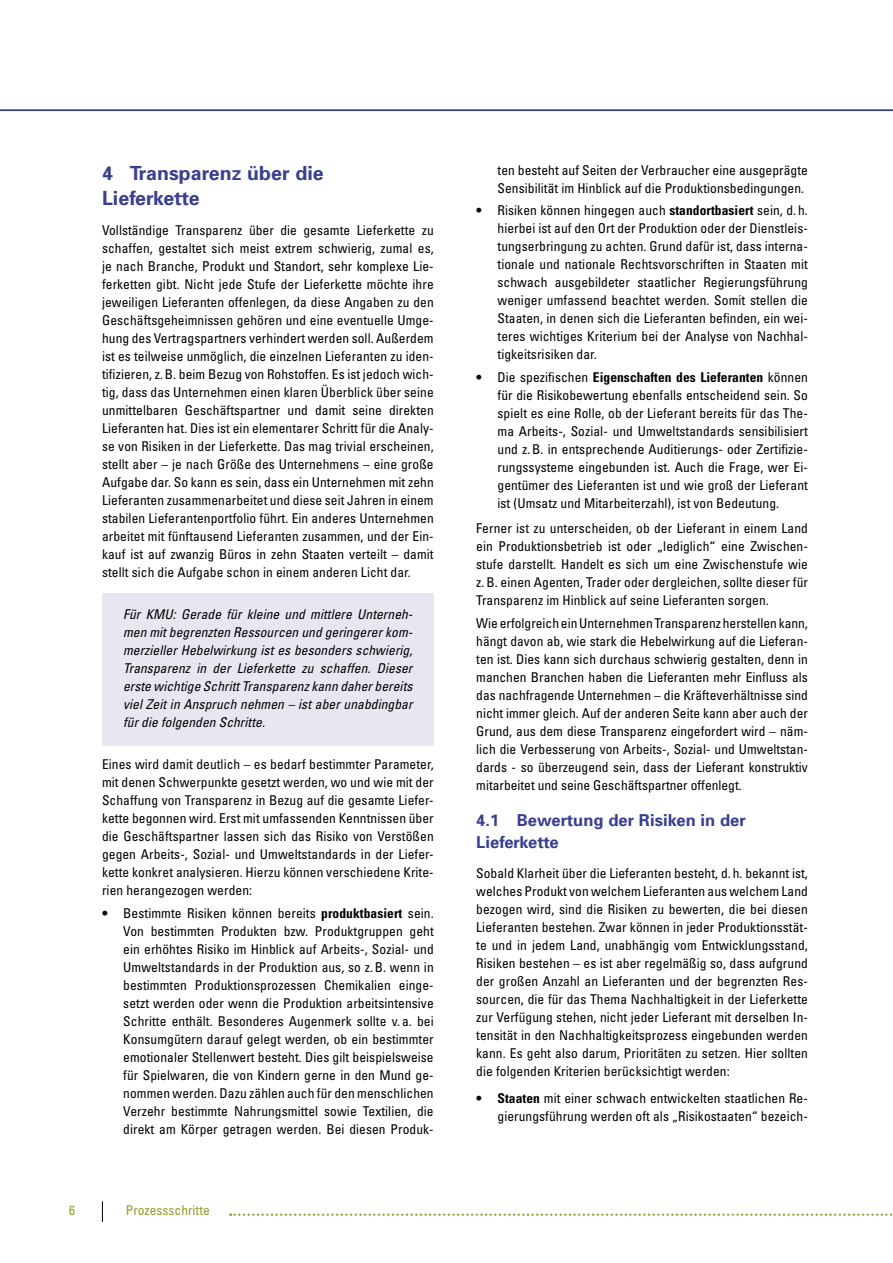
<style>
.page{position:relative;width:893px;height:1263px;background:#fff}
.page>*{position:absolute;margin:0;border:0;box-sizing:border-box;transform-origin:0 0}
.t1{font:700 19.5px "Univers";letter-spacing:.005em;color:#3a3f8e}
.t2{font:700 16.5px "Univers";letter-spacing:.005em;color:#3a3f8e}
.t3{font:condensed 13.5px/18px "Univers";letter-spacing:.005em;color:#000;text-align:justify}
.t4{font:italic condensed 13.5px/18px "Univers";letter-spacing:.005em;color:#000;text-align:justify}
.t5{font:condensed 13.5px "Univers";color:#929d2a}
.s1{font-weight:700}
</style>
<div class="page">
<div style="left:102px;top:593px;width:332px;height:152px;background:#e8e6f1"></div>
<hr style="left:0;top:109px;width:893px;height:2px;background:#3a3f8e">
<svg style="left:102px;top:1201px;width:1px;height:21px"></svg>
<svg style="left:230px;top:1213px;width:663px;height:3px"></svg>
<p class="t1" style="left:102px;top:160px;width:223px">4 Transparenz über die</p>
<p class="t1" style="left:102px;top:186px;width:99px">Lieferkette</p>
<p class="t3" style="left:102px;top:221px;width:333px">Vollständige Transparenz über die gesamte Lieferkette zu schaffen, gestaltet sich meist extrem schwierig, zumal es, je nach Branche, Produkt und Standort, sehr komplexe Lie&shy;ferketten gibt. Nicht jede Stufe der Lieferkette möchte ihre jeweiligen Lieferanten offenlegen, da diese Angaben zu den Geschäftsgeheimnissen gehören und eine eventuelle Umge&shy;hung des Vertragspartners verhindert werden soll. Außerdem ist es teilweise unmöglich, die einzelnen Lieferanten zu iden&shy;tifizieren, z. B. beim Bezug von Rohstoffen. Es ist jedoch wich&shy;tig, dass das Unternehmen einen klaren Überblick über seine unmittelbaren Geschäftspartner und damit seine direkten Lieferanten hat. Dies ist ein elementarer Schritt für die Analy&shy;se von Risiken in der Lieferkette. Das mag trivial erscheinen, stellt aber – je nach Größe des Unternehmens – eine große Aufgabe dar. So kann es sein, dass ein Unternehmen mit zehn Lieferanten zusammenarbeitet und diese seit Jahren in einem stabilen Lieferantenportfolio führt. Ein anderes Unternehmen arbeitet mit fünftausend Lieferanten zusammen, und der Ein&shy;kauf ist auf zwanzig Büros in zehn Staaten verteilt – damit stellt sich die Aufgabe schon in einem anderen Licht dar.</p>
<p class="t4" style="left:123px;top:605px;width:291px">Für KMU: Gerade für kleine und mittlere Unterneh&shy;men mit begrenzten Ressourcen und geringerer kom&shy;merzieller Hebelwirkung ist es besonders schwierig, Transparenz in der Lieferkette zu schaffen. Dieser erste wichtige Schritt Transparenz kann daher bereits viel Zeit in Anspruch nehmen – ist aber unabdingbar für die folgenden Schritte.</p>
<p class="t3" style="left:102px;top:755px;width:333px">Eines wird damit deutlich – es bedarf bestimmter Parameter, mit denen Schwerpunkte gesetzt werden, wo und wie mit der Schaffung von Transparenz in Bezug auf die gesamte Liefer&shy;kette begonnen wird. Erst mit umfassenden Kenntnissen über die Geschäftspartner lassen sich das Risiko von Verstößen gegen Arbeits-, Sozial- und Umweltstandards in der Liefer&shy;kette konkret analysieren. Hierzu können verschiedene Krite&shy;rien herangezogen werden:</p>
<p class="t3" style="left:123px;top:904px;width:312px;text-indent:-21px"><span class="s1">•</span> Bestimmte Risiken können bereits <span class="s1">produktbasiert</span> sein.<br>Von bestimmten Produkten bzw. Produktgruppen geht ein erhöhtes Risiko im Hinblick auf Arbeits-, Sozial- und Umweltstandards in der Produktion aus, so z. B. wenn in bestimmten Produktionsprozessen Chemikalien einge&shy;setzt werden oder wenn die Produktion arbeitsintensive Schritte enthält. Besonderes Augenmerk sollte v. a. bei Konsumgütern darauf gelegt werden, ob ein bestimmter emotionaler Stellenwert besteht. Dies gilt beispielsweise für Spielwaren, die von Kindern gerne in den Mund ge&shy;nommen werden. Dazu zählen auch für den menschlichen Verzehr bestimmte Nahrungsmittel sowie Textilien, die direkt am Körper getragen werden. Bei diesen Produk-</p>
<p class="t5" style="left:69px;top:1202px;width:7px">6</p>
<p class="t5" style="left:126px;top:1202px;width:85px">Prozessschritte</p>
<p class="t3" style="left:497px;top:161px;width:312px">ten besteht auf Seiten der Verbraucher eine ausgeprägte<br>Sensibilität im Hinblick auf die Produktionsbedingungen.</p>
<p class="t3" style="left:497px;top:201px;width:312px;text-indent:-21px"><span class="s1">•</span> Risiken können hingegen auch <span class="s1">standortbasiert</span> sein, d. h. hierbei ist auf den Ort der Produktion oder der Dienstleis&shy;tungserbringung zu achten. Grund dafür ist, dass interna&shy;tionale und nationale Rechtsvorschriften in Staaten mit schwach ausgebildeter staatlicher Regierungsführung weniger umfassend beachtet werden. Somit stellen die Staaten, in denen sich die Lieferanten befinden, ein wei&shy;teres wichtiges Kriterium bei der Analyse von Nachhal&shy;tigkeitsrisiken dar.</p>
<p class="t3" style="left:497px;top:368px;width:312px;text-indent:-21px"><span class="s1">•</span> Die spezifischen <span class="s1">Eigenschaften des Lieferanten</span> können für die Risikobewertung ebenfalls entscheidend sein. So spielt es eine Rolle, ob der Lieferant bereits für das The&shy;ma Arbeits-, Sozial- und Umweltstandards sensibilisiert und z. B. in entsprechende Auditierungs- oder Zertifizie&shy;rungssysteme eingebunden ist. Auch die Frage, wer Ei&shy;gentümer des Lieferanten ist und wie groß der Lieferant ist (Umsatz und Mitarbeiterzahl), ist von Bedeutung.</p>
<p class="t3" style="left:476px;top:519px;width:333px">Ferner ist zu unterscheiden, ob der Lieferant in einem Land ein Produktionsbetrieb ist oder „lediglich“ eine Zwischen&shy;stufe darstellt. Handelt es sich um eine Zwischenstufe wie z. B. einen Agenten, Trader oder dergleichen, sollte dieser für Transparenz im Hinblick auf seine Lieferanten sorgen.</p>
<p class="t3" style="left:476px;top:614px;width:333px">Wie erfolgreich ein Unternehmen Transparenz herstellen kann, hängt davon ab, wie stark die Hebelwirkung auf die Lieferan&shy;ten ist. Dies kann sich durchaus schwierig gestalten, denn in manchen Branchen haben die Lieferanten mehr Einfluss als das nachfragende Unternehmen – die Kräfteverhältnisse sind nicht immer gleich. Auf der anderen Seite kann aber auch der Grund, aus dem diese Transparenz eingefordert wird – näm&shy;lich die Verbesserung von Arbeits-, Sozial- und Umweltstan&shy;dards - so überzeugend sein, dass der Lieferant konstruktiv mitarbeitet und seine Geschäftspartner offenlegt.</p>
<p class="t2" style="left:476px;top:809px;width:271px">4.1 Bewertung der Risiken in der</p>
<p class="t2" style="left:476px;top:832px;width:84px">Lieferkette</p>
<p class="t3" style="left:476px;top:864px;width:333px">Sobald Klarheit über die Lieferanten besteht, d. h. bekannt ist, welches Produkt von welchem Lieferanten aus welchem Land bezogen wird, sind die Risiken zu bewerten, die bei diesen Lieferanten bestehen. Zwar können in jeder Produktionsstät&shy;te und in jedem Land, unabhängig vom Entwicklungsstand, Risiken bestehen – es ist aber regelmäßig so, dass aufgrund der großen Anzahl an Lieferanten und der begrenzten Res&shy;sourcen, die für das Thema Nachhaltigkeit in der Lieferkette zur Verfügung stehen, nicht jeder Lieferant mit derselben In&shy;tensität in den Nachhaltigkeitsprozess eingebunden werden kann. Es geht also darum, Prioritäten zu setzen. Hier sollten die folgenden Kriterien berücksichtigt werden:</p>
<p class="t3" style="left:476px;top:1089px;width:333px;text-align:right"><span class="s1">• Staaten</span> mit einer schwach entwickelten staatlichen Re&shy;gierungsführung werden oft als „Risikostaaten“ bezeich-</p>
</div>
